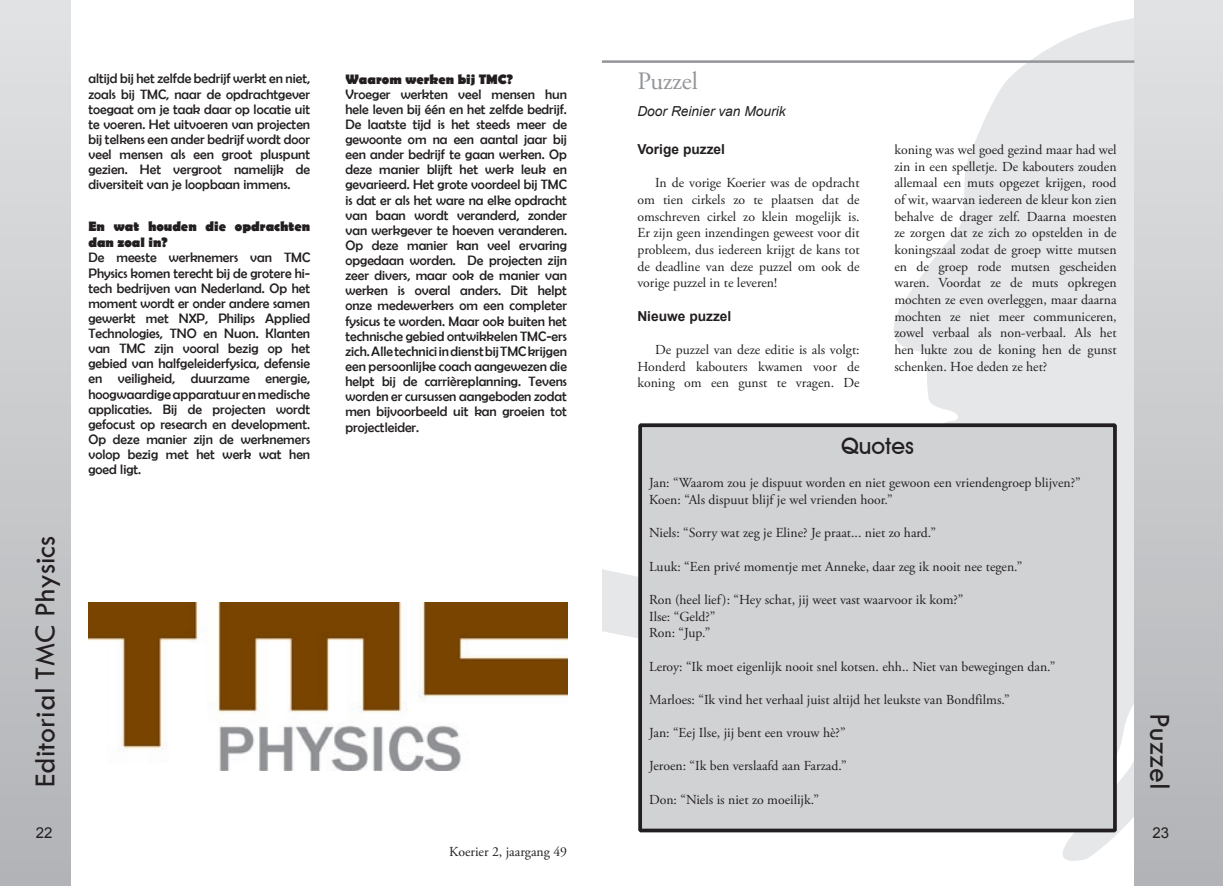
<style>
.page{position:relative;width:1223px;height:886px;background:#fff}
.page>*{position:absolute;margin:0;border:0;box-sizing:border-box;transform-origin:0 0}
.t1{font:30px "Tw Cen";color:#231f20}
.t2{font:25px "Adobe Garamond Pro";color:#939598}
.t3{font:500 22.5px "Avant Garde IT Cby BT";color:#231f20}
.t4{font:15px "Arial";color:#231f20}
.t5{font:13.75px/15.1px "Berlin Sans FB";color:#231f20;text-align:justify}
.t6{font:13.75px/16.6px "Adobe Garamond Pro";color:#231f20;text-align:justify}
.t7{font:700 13.75px/16.5px "Berlin Sans FB";color:#231f20}
.t8{font:700 13.75px "Arial";color:#231f20}
.t9{font:italic 13.75px "Arial";color:#231f20}
</style>
<div class="page">
<div style="left:0;top:0;width:71px;height:886px;background:linear-gradient(to bottom,#e1e2e4,#b2b3b6)"></div>
<svg style="left:602px;top:569px;width:275px;height:264px"></svg>
<svg style="left:877px;top:18px;width:257px;height:843px;fill:#e6e7e9"></svg>
<div style="left:1134px;top:0;width:88px;height:886px;background:linear-gradient(to bottom,#e1e2e4,#b2b3b6)"></div>
<hr style="left:602px;top:60px;width:532px;height:3px;background:#939598">
<div style="left:640px;top:425px;width:474px;height:405px;background:#d1d2d4"></div>
<div style="left:638px;top:423px;width:478px;height:409px;border:4px solid #231f20"></div>
<img style="left:89px;top:602px;width:478px;height:169px">
<h1 class="t1" style="left:27px;top:787px;width:252px;rotate:-90deg">Editorial TMC Physics</h1>
<p class="t4" style="left:36px;top:823px;width:18px">22</p>
<p class="t5" style="left:88px;top:71px;width:223px">altijd bij het zelfde bedrijf werkt en niet, zoals bij TMC, naar de opdrachtgever toegaat om je taak daar op locatie uit te voeren. Het uitvoeren van projecten bij telkens een ander bedrijf wordt door veel mensen als een groot pluspunt gezien. Het vergroot namelijk de diversiteit van je loopbaan immens.</p>
<p class="t7" style="left:88px;top:219px;width:223px">En wat houden die opdrachten dan zoal in?</p>
<p class="t5" style="left:88px;top:250px;width:223px">De meeste werknemers van TMC Physics komen terecht bij de grotere hi&shy;tech bedrijven van Nederland. Op het moment wordt er onder andere samen gewerkt met NXP, Philips Applied Technologies, TNO en Nuon. Klanten van TMC zijn vooral bezig op het gebied van halfgeleiderfysica, defensie en veiligheid, duurzame energie, hoogwaardige apparatuur en medische applicaties. Bij de projecten wordt gefocust op research en development.<br>Op deze manier zijn de werknemers volop bezig met het werk wat hen goed ligt.</p>
<p class="t7" style="left:345px;top:71px;width:169px">Waarom werken bij TMC?</p>
<p class="t5" style="left:345px;top:86px;width:223px">Vroeger werkten veel mensen hun hele leven bij één en het zelfde bedrijf.<br>De laatste tijd is het steeds meer de gewoonte om na een aantal jaar bij een ander bedrijf te gaan werken. Op deze manier blijft het werk leuk en gevarieerd. Het grote voordeel bij TMC is dat er als het ware na elke opdracht van baan wordt veranderd, zonder van werkgever te hoeven veranderen.<br>Op deze manier kan veel ervaring opgedaan worden. De projecten zijn zeer divers, maar ook de manier van werken is overal anders. Dit helpt onze medewerkers om een completer fysicus te worden. Maar ook buiten het technische gebied ontwikkelen TMC-ers zich. Alle technici in dienst bij TMC krijgen een persoonlijke coach aangewezen die helpt bij de carrièreplanning. Tevens worden er cursussen aangeboden zodat men bijvoorbeeld uit kan groeien tot projectleider.</p>
<p class="t6" style="left:449px;top:843px;width:119px">Koerier 2, jaargang 49</p>
<h2 class="t2" style="left:637px;top:67px;width:62px">Puzzel</h2>
<p class="t9" style="left:637px;top:102px;width:150px">Door Reinier van Mourik</p>
<p class="t8" style="left:637px;top:140px;width:89px">Vorige puzzel</p>
<p class="t6" style="left:637px;top:175px;width:224px;text-indent:18px">In de vorige Koerier was de opdracht om tien cirkels zo te plaatsen dat de omschreven cirkel zo klein mogelijk is.<br>Er zijn geen inzendingen geweest voor dit probleem, dus iedereen krijgt de kans tot de deadline van deze puzzel om ook de vorige puzzel in te leveren!</p>
<p class="t8" style="left:637px;top:307px;width:95px">Nieuwe puzzel</p>
<p class="t6" style="left:637px;top:342px;width:224px;text-indent:18px">De puzzel van deze editie is als volgt:<br>Honderd kabouters kwamen voor de koning om een gunst te vragen. De</p>
<p class="t6" style="left:894px;top:142px;width:224px">koning was wel goed gezind maar had wel zin in een spelletje. De kabouters zouden allemaal een muts opgezet krijgen, rood of wit, waarvan iedereen de kleur kon zien behalve de drager zelf. Daarna moesten ze zorgen dat ze zich zo opstelden in de koningszaal zodat de groep witte mutsen en de groep rode mutsen gescheiden waren. Voordat ze de muts opkregen mochten ze even overleggen, maar daarna mochten ze niet meer communiceren, zowel verbaal als non-verbaal. Als het hen lukte zou de koning hen de gunst schenken. Hoe deden ze het?</p>
<h3 class="t3" style="left:841px;top:432px;width:74px">Quotes</h3>
<p class="t6" style="left:649px;top:475px;width:433px">Jan: “Waarom zou je dispuut worden en niet gewoon een vriendengroep blijven?”<br>Koen: “Als dispuut blijf je wel vrienden hoor.”</p>
<p class="t6" style="left:649px;top:525px;width:288px">Niels: “Sorry wat zeg je Eline? Je praat... niet zo hard.”</p>
<p class="t6" style="left:649px;top:558px;width:375px">Luuk: “Een privé momentje met Anneke, daar zeg ik nooit nee tegen.”</p>
<p class="t6" style="left:649px;top:592px;width:316px;text-align:left">Ron (heel lief): “Hey schat, jij weet vast waarvoor ik kom?”<br>Ilse: “Geld?”<br>Ron: “Jup.”</p>
<p class="t6" style="left:649px;top:658px;width:408px">Leroy: “Ik moet eigenlijk nooit snel kotsen. ehh.. Niet van bewegingen dan.”</p>
<p class="t6" style="left:649px;top:691px;width:362px">Marloes: “Ik vind het verhaal juist altijd het leukste van Bondfilms.”</p>
<p class="t6" style="left:649px;top:725px;width:198px">Jan: “Eej Ilse, jij bent een vrouw hè?”</p>
<p class="t6" style="left:649px;top:758px;width:199px">Jeroen: “Ik ben verslaafd aan Farzad.”</p>
<p class="t6" style="left:649px;top:791px;width:171px">Don: “Niels is niet zo moeilijk.”</p>
<h1 class="t1" style="left:1178px;top:713px;width:77px;rotate:90deg">Puzzel</h1>
<p class="t4" style="left:1152px;top:823px;width:18px">23</p>
</div>
